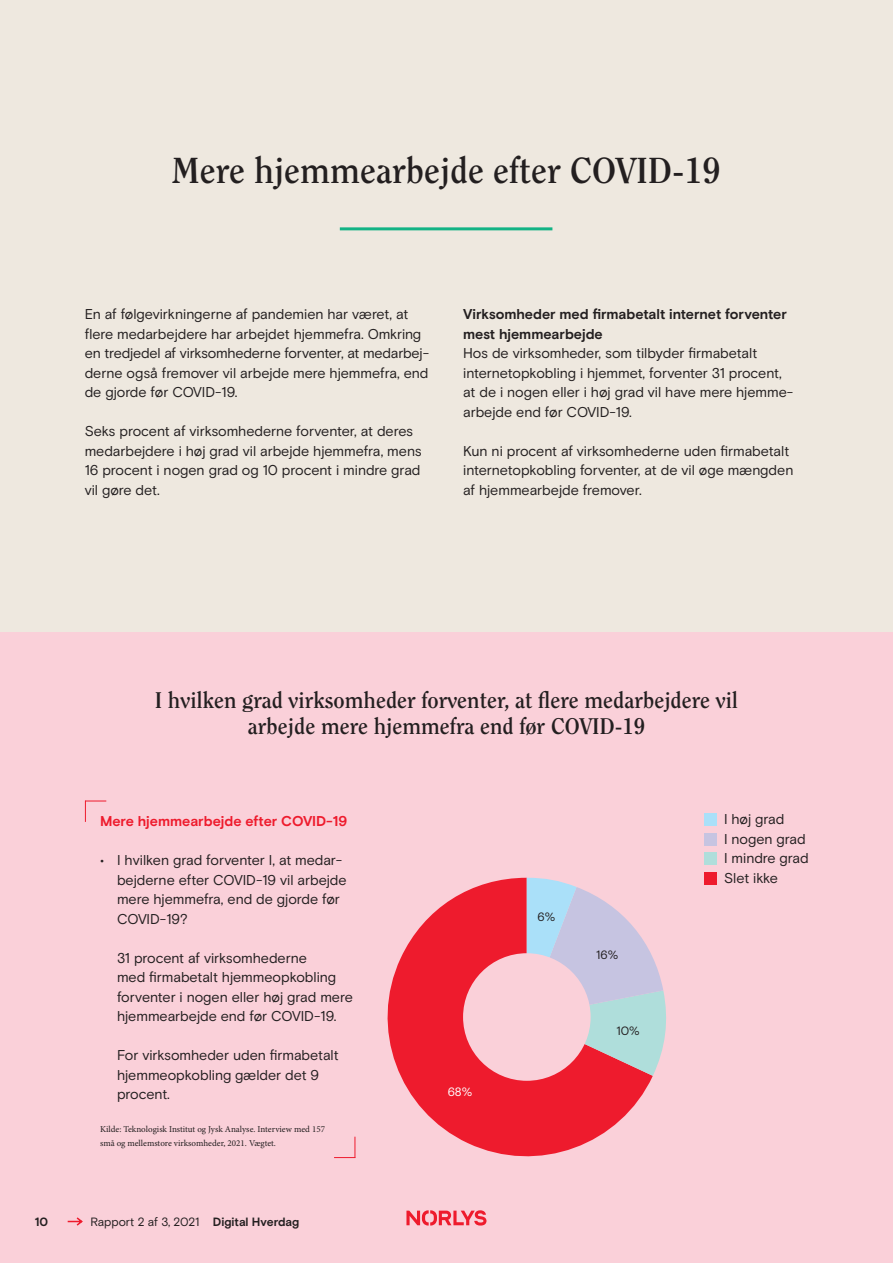
<style>
.page{position:relative;width:893px;height:1263px;background:#fff}
.page>*{position:absolute;margin:0;border:0;box-sizing:border-box;transform-origin:0 0}
.Overskrift{font:700 36px "Clearface ITC Pro";color:#231f20}
.Overskrift_Diagramme{font:700 22.5px "Clearface ITC Pro";color:#231f20}
.Brødtekst_2021{font:14.25px/19.5px "Basis Grotesque Pro";letter-spacing:-.005em;color:#231f20}
.Diagram_brød{font:14.25px/19.5px "Basis Grotesque Pro";color:#231f20}
.Overskrift_Brød{font:700 14.25px/19.5px "Basis Grotesque Pro";color:#231f20}
.Diagram_brød_fed{font:700 14.25px "Basis Grotesque Pro";color:#ee1b2d}
.Tekst_i_diagrammer{font:12px "Basis Grotesque Pro";letter-spacing:-.005em;color:#231f20}
.Tekst_i_diagrammer-2{font:12px "Basis Grotesque Pro";color:#fff}
.t1{font:700 12px "Basis Grotesque Pro";color:#231f20}
.Kilde{font:9px "Minion Pro";color:#231f20}
.s1{font-weight:700}
</style>
<div class="page">
<div style="left:0;top:631px;width:893px;height:632px;background:#fad0d9"></div>
<svg style="left:67px;top:1217px;width:16px;height:9px"></svg>
<svg style="left:406px;top:1210px;width:80px;height:15px"></svg>
<div style="left:0;top:0;width:893px;height:631px;background:#eee8df"></div>
<hr style="left:340px;top:227px;width:212px;height:3px;background:#12b385">
<svg style="left:85px;top:801px;width:21px;height:21px"></svg>
<svg style="left:334px;top:1137px;width:22px;height:21px"></svg>
<div style="left:704px;top:833px;width:13px;height:12px;background:#c6c4e1"></div>
<div style="left:704px;top:872px;width:13px;height:12px;background:#ee1b2d"></div>
<div style="left:704px;top:813px;width:13px;height:13px;background:#aae0f9"></div>
<div style="left:704px;top:852px;width:13px;height:13px;background:#afdedb"></div>
<svg style="left:387px;top:878px;width:266px;height:279px;fill:#ee1b2d"></svg>
<svg style="left:527px;top:878px;width:139px;height:198px"></svg>
<div style="left:463px;top:953px;width:128px;height:128px;background:#fad0d9;border-radius:50%"></div>
<p class="Overskrift" style="left:172px;top:148px;width:550px">Mere hjemmearbejde efter COVID-19</p>
<p class="Brødtekst_2021" style="left:85px;top:305px;width:346px">En af følgevirkningerne af pandemien har været, at flere medarbejdere har arbejdet hjemmefra. Omkring en tredjedel af virksomhederne forventer, at medarbej&shy;derne også fremover vil arbejde mere hjemmefra, end de gjorde før COVID-19.</p>
<p class="Brødtekst_2021" style="left:85px;top:422px;width:338px">Seks procent af virksomhederne forventer, at deres medarbejdere i høj grad vil arbejde hjemmefra, mens 16 procent i nogen grad og 10 procent i mindre grad vil gøre det.</p>
<p class="Overskrift_Brød" style="left:463px;top:305px;width:325px">Virksomheder med firmabetalt internet forventer mest hjemmearbejde</p>
<p class="Brødtekst_2021" style="left:463px;top:344px;width:332px">Hos de virksomheder, som tilbyder firmabetalt internetopkobling i hjemmet, forventer 31 procent, at de i nogen eller i høj grad vil have mere hjemme&shy;arbejde end før COVID-19.</p>
<p class="Brødtekst_2021" style="left:463px;top:441px;width:332px">Kun ni procent af virksomhederne uden firmabetalt internetopkobling forventer, at de vil øge mængden af hjemmearbejde fremover.</p>
<p class="t1" style="left:35px;top:1214px;width:15px">10</p>
<p class="Overskrift_Diagramme" style="left:155px;top:686px;width:585px">I hvilken grad virksomheder forventer, at flere medarbejdere vil</p>
<p class="Overskrift_Diagramme" style="left:248px;top:712px;width:399px">arbejde mere hjemmefra end før COVID-19</p>
<p class="Diagram_brød_fed" style="left:100px;top:813px;width:249px">Mere hjemmearbejde efter COVID-19</p>
<p class="Diagram_brød" style="left:117px;top:851px;width:231px;text-indent:-17px">• I hvilken grad forventer I, at medar&shy;bejderne efter COVID-19 vil arbejde mere hjemmefra, end de gjorde før<br>COVID-19?</p>
<p class="Diagram_brød" style="left:117px;top:948px;width:237px">31 procent af virksomhederne<br>med firmabetalt hjemmeopkobling forventer i nogen eller høj grad mere hjemmearbejde end før COVID-19.</p>
<p class="Diagram_brød" style="left:117px;top:1046px;width:223px">For virksomheder uden firmabetalt hjemmeopkobling gælder det 9 procent.</p>
<p class="Kilde" style="left:100px;top:1123px;width:226px">Kilde: Teknologisk Institut og Jysk Analyse. Interview med 157</p>
<p class="Kilde" style="left:100px;top:1137px;width:177px">små og mellemstore virksomheder, 2021. Vægtet.</p>
<p class="Tekst_i_diagrammer" style="left:90px;top:1214px;width:210px">Rapport 2 af 3, 2021 <span class="s1">Digital Hverdag</span></p>
<p class="Tekst_i_diagrammer-2" style="left:448px;top:1085px;width:26px">68%</p>
<p class="Tekst_i_diagrammer" style="left:537px;top:910px;width:19px">6%</p>
<p class="Tekst_i_diagrammer" style="left:596px;top:948px;width:24px">16%</p>
<p class="Tekst_i_diagrammer" style="left:616px;top:1024px;width:25px">10%</p>
<p class="Brødtekst_2021" style="left:724px;top:810px;width:62px">I høj grad</p>
<p class="Brødtekst_2021" style="left:724px;top:829px;width:83px">I nogen grad</p>
<p class="Brødtekst_2021" style="left:724px;top:849px;width:86px">I mindre grad</p>
<p class="Brødtekst_2021" style="left:724px;top:868px;width:56px">Slet ikke</p>
</div>
